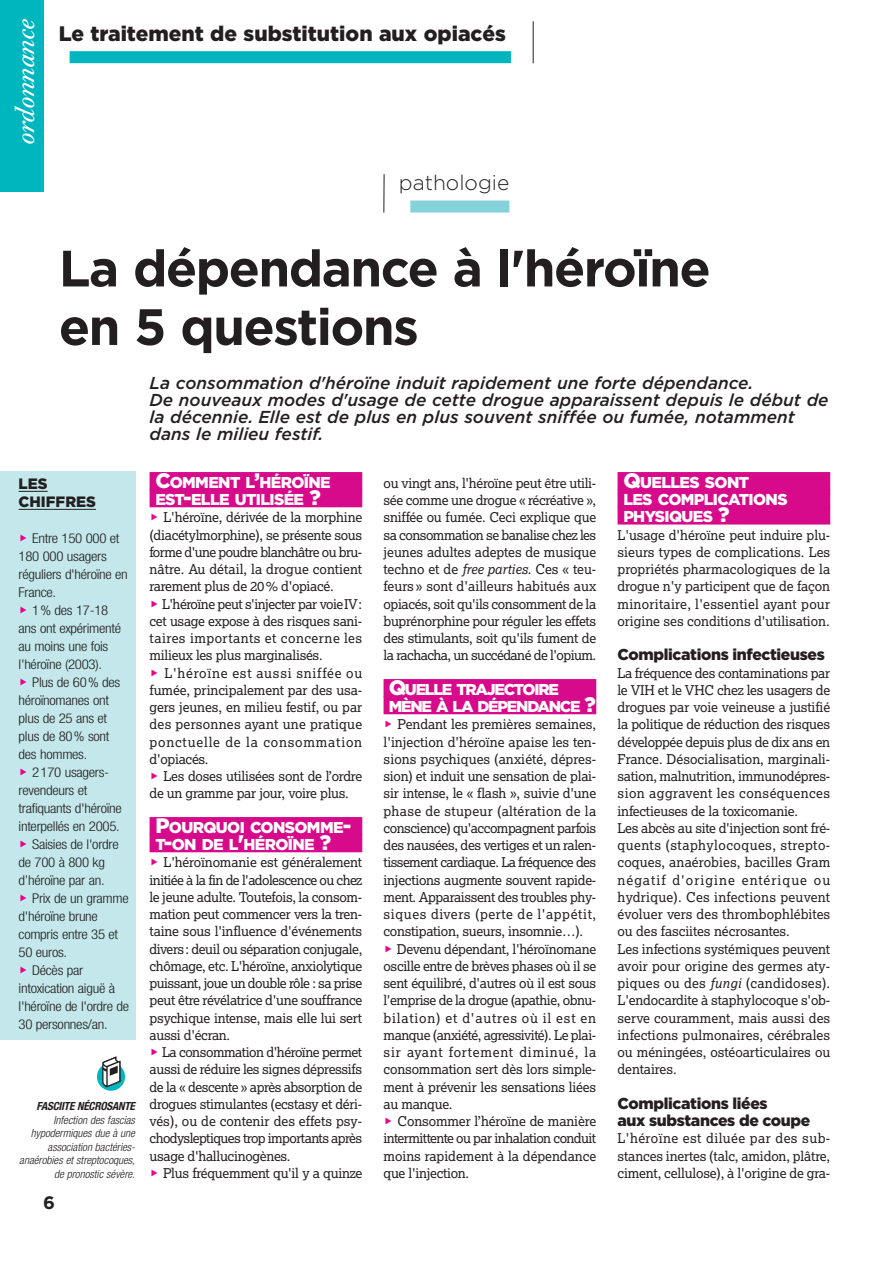
<style>
.page{position:relative;width:893px;height:1263px;background:#fff}
.page>*{position:absolute;margin:0;border:0;box-sizing:border-box;transform-origin:0 0}
.t1{font:700 51px/58.5px "Gotham";letter-spacing:-.03em;color:#231f20}
.t2{font:italic 27px "Bodoni Old Face BE";color:#fff}
.t3{font:900 21px "Gotham";color:#231f20}
.t4{font:300 21px "Gotham";color:#231f20}
.t5{font:700 18px "Gotham";color:#231f20}
.t6{font:italic 500 17.25px/17.2px "Gotham";color:#231f20}
.t7{font:900 15.75px/17.2px "Gotham";letter-spacing:-.04em;color:#fff}
.t8{font:900 15.75px/17.2px "Gotham";letter-spacing:-.02em;color:#231f20}
.t9{font:900 15.75px/17.2px "Gotham";letter-spacing:-.08em;color:#fff}
.t10{font:900 15px/18px "Gotham";color:#231f20}
.t11{font:13.5px/17.2px "Lexia Da Ma";letter-spacing:-.015em;color:#231f20;text-align:justify}
.t12{font:300 condensed 13.5px/18px "Helvetica Neue";letter-spacing:-.02em;color:#231f20;scale:1.1 1}
.t13{font:italic 300 condensed 11.25px/13.5px "Helvetica Neue";color:#231f20;text-align:right}
.t14{font:italic 700 condensed 11.25px "Helvetica Neue";letter-spacing:-.02em;color:#231f20}
.s1{color:#ec008c}
.s2{font-size:21px}
.s3{font-style:italic}
</style>
<div class="page">
<div style="left:149px;top:472px;width:213px;height:18px;background:#d80a8c"></div>
<div style="left:149px;top:489px;width:213px;height:18px;background:#d80a8c"></div>
<div style="left:149px;top:817px;width:213px;height:18px;background:#d80a8c"></div>
<div style="left:149px;top:834px;width:213px;height:18px;background:#d80a8c"></div>
<div style="left:0;top:471px;width:136px;height:569px;background:#c3e7ea"></div>
<svg style="left:19px;top:491px;width:29px;height:1px"></svg>
<hr style="left:19px;top:509px;width:77px;height:1px;background:#231f20">
<div style="left:0;top:0;width:43px;height:191px;background:#00b6be"></div>
<div style="left:410px;top:201px;width:99px;height:12px;background:#86d2da"></div>
<hr style="left:383px;top:174px;width:1px;height:39px;background:#231f20">
<div style="left:383px;top:679px;width:213px;height:18px;background:#d80a8c"></div>
<div style="left:383px;top:696px;width:213px;height:18px;background:#d80a8c"></div>
<div style="left:617px;top:472px;width:213px;height:18px;background:#d80a8c"></div>
<div style="left:617px;top:489px;width:213px;height:18px;background:#d80a8c"></div>
<div style="left:617px;top:507px;width:213px;height:18px;background:#d80a8c"></div>
<svg style="left:97px;top:1063px;width:28px;height:28px"></svg>
<svg style="left:102px;top:1056px;width:18px;height:31px"></svg>
<div style="left:70px;top:51px;width:441px;height:12px;background:#00b6be"></div>
<hr style="left:533px;top:21px;width:1px;height:42px;background:#231f20">
<h2 class="t2" style="left:14px;top:146px;width:128px;rotate:-90deg">ordonnance</h2>
<h3 class="t3" style="left:59px;top:26px;width:449px">Le traitement de substitution aux opiacés</h3>
<h3 class="t4" style="left:399px;top:175px;width:112px">pathologie</h3>
<h1 class="t1" style="left:59px;top:243px;width:653px">La dépendance à l'héroïne en 5 questions</h1>
<p class="t6" style="left:149px;top:375px;width:680px">La consommation d'héroïne induit rapidement une forte dépendance.<br>De nouveaux modes d'usage de cette drogue apparaissent depuis le début de la décennie. Elle est de plus en plus souvent sniffée ou fumée, notamment dans le milieu festif.</p>
<p class="t10" style="left:19px;top:476px;width:79px">LES<br>CHIFFRES</p>
<p class="t12" style="left:19px;top:531px;width:101px"><span class="s1">◆</span> Entre 150 000 et<br>180 000 usagers réguliers d'héroïne en<br>France.</p>
<p class="t12" style="left:19px;top:603px;width:95px"><span class="s1">◆</span> 1% des 17-18 ans ont expérimenté au moins une fois l'héroïne (2003).</p>
<p class="t12" style="left:19px;top:675px;width:94px"><span class="s1">◆</span> Plus de 60% des héroïnomanes ont plus de 25 ans et plus de 80% sont des hommes.</p>
<p class="t12" style="left:19px;top:765px;width:95px"><span class="s1">◆</span> 2170 usagers&shy;revendeurs et trafiquants d'héroïne interpellés en 2005.</p>
<p class="t12" style="left:19px;top:837px;width:92px"><span class="s1">◆</span> Saisies de l'ordre de 700 à 800 kg d’héroïne par an.</p>
<p class="t12" style="left:19px;top:891px;width:102px"><span class="s1">◆</span> Prix de un gramme d'héroïne brune compris entre 35 et<br>50 euros.</p>
<p class="t12" style="left:19px;top:963px;width:102px"><span class="s1">◆</span> Décès par intoxication aiguë à l'héroïne de l'ordre de<br>30 personnes/an.</p>
<p class="t14" style="left:37px;top:1102px;width:100px">FASCIITE NÉCROSANTE</p>
<p class="t13" style="left:19px;top:1114px;width:117px">Infection des fascias hypodermiques due à une association bactéries&shy;anaérobies et streptocoques, de pronostic sévère.</p>
<h3 class="t5" style="left:43px;top:1196px;width:13px">6</h3>
<p class="t7" style="left:155px;top:475px;width:177px"><span class="s2">C</span>OMMENT L<span class="s2">’</span>HÉROÏNE<br>EST<span class="s2">-</span>ELLE UTILISÉE <span class="s2">?</span></p>
<p class="t11" style="left:149px;top:510px;width:214px"><span class="s1">◆</span> L'héroïne, dérivée de la morphine (diacétylmorphine), se présente sous forme d'une poudre blanchâtre ou bru&shy;nâtre. Au détail, la drogue contient rarement plus de 20% d'opiacé.</p>
<p class="t11" style="left:149px;top:596px;width:214px"><span class="s1">◆</span> L'héroïne peut s'injecter par voieIV: cet usage expose à des risques sani&shy;taires importants et concerne les milieux les plus marginalisés.</p>
<p class="t11" style="left:149px;top:665px;width:214px"><span class="s1">◆</span> L'héroïne est aussi sniffée ou fumée, principalement par des usa&shy;gers jeunes, en milieu festif, ou par des personnes ayant une pratique ponctuelle de la consommation d'opiacés.</p>
<p class="t11" style="left:149px;top:769px;width:214px"><span class="s1">◆</span> Les doses utilisées sont de l’ordre de un gramme par jour, voire plus.</p>
<p class="t7" style="left:155px;top:820px;width:198px"><span class="s2">P</span>OURQUOI CONSOMME<span class="s2">-<br></span>T<span class="s2">-</span>ON DE L<span class="s2">'</span>HÉROÏNE <span class="s2">?</span></p>
<p class="t11" style="left:149px;top:855px;width:214px"><span class="s1">◆</span> L'héroïnomanie est généralement initiée à la fin de l'adolescence ou chez le jeune adulte. Toutefois, la consom&shy;mation peut commencer vers la tren&shy;taine sous l'influence d'événements divers: deuil ou séparation conjugale, chômage, etc. L'héroïne, anxiolytique puissant, joue un double rôle : sa prise peut être révélatrice d'une souffrance psychique intense, mais elle lui sert aussi d'écran.</p>
<p class="t11" style="left:149px;top:1045px;width:214px"><span class="s1">◆</span> La consommation d'héroïne permet aussi de réduire les signes dépressifs de la « descente » après absorption de drogues stimulantes (ecstasy et déri&shy;vés), ou de contenir des effets psy&shy;chodysleptiques trop importants après usage d'hallucinogènes.</p>
<p class="t11" style="left:149px;top:1165px;width:214px"><span class="s1">◆</span> Plus fréquemment qu'il y a quinze</p>
<p class="t11" style="left:383px;top:475px;width:214px">ou vingt ans, l'héroïne peut être utili&shy;sée comme une drogue « récréative », sniffée ou fumée. Ceci explique que sa consommation se banalise chez les jeunes adultes adeptes de musique techno et de <span class="s3">free parties</span>. Ces « teu&shy;feurs » sont d'ailleurs habitués aux opiacés, soit qu'ils consomment de la buprénorphine pour réguler les effets des stimulants, soit qu'ils fument de la rachacha, un succédané de l'opium.</p>
<p class="t9" style="left:389px;top:682px;width:209px"><span class="s2">Q</span>UELLE TRAJECTOIRE<br>MÈNE À LA DÉPENDANCE <span class="s2">?</span></p>
<p class="t11" style="left:383px;top:717px;width:214px"><span class="s1">◆</span> Pendant les premières semaines, l'injection d'héroïne apaise les ten&shy;sions psychiques (anxiété, dépres&shy;sion) et induit une sensation de plai&shy;sir intense, le « flash », suivie d'une phase de stupeur (altération de la conscience) qu'accompagnent parfois des nausées, des vertiges et un ralen&shy;tissement cardiaque. La fréquence des injections augmente souvent rapide&shy;ment. Apparaissent des troubles phy&shy;siques divers (perte de l'appétit, constipation, sueurs, insomnie…).</p>
<p class="t11" style="left:383px;top:941px;width:214px"><span class="s1">◆</span> Devenu dépendant, l'héroïnomane oscille entre de brèves phases où il se sent équilibré, d'autres où il est sous l'emprise de la drogue (apathie, obnu&shy;bilation) et d'autres où il est en manque (anxiété, agressivité). Le plai&shy;sir ayant fortement diminué, la consommation sert dès lors simple&shy;ment à prévenir les sensations liées au manque.</p>
<p class="t11" style="left:383px;top:1114px;width:214px"><span class="s1">◆</span> Consommer l’héroïne de manière intermittente ou par inhalation conduit moins rapidement à la dépendance que l'injection.</p>
<p class="t7" style="left:623px;top:475px;width:166px"><span class="s2">Q</span>UELLES SONT<br>LES COMPLICATIONS<br>PHYSIQUES <span class="s2">?</span></p>
<p class="t11" style="left:617px;top:527px;width:214px">L'usage d'héroïne peut induire plu&shy;sieurs types de complications. Les propriétés pharmacologiques de la drogue n'y participent que de façon minoritaire, l'essentiel ayant pour origine ses conditions d'utilisation.</p>
<p class="t8" style="left:617px;top:647px;width:209px">Complications infectieuses</p>
<p class="t11" style="left:617px;top:665px;width:214px;text-align:left">La fréquence des contaminations par le VIH et le VHC chez les usagers de drogues par voie veineuse a justifié la politique de réduction des risques développée depuis plus de dix ans en France. Désocialisation, marginali&shy;sation, malnutrition, immunodépres&shy;sion aggravent les conséquences infectieuses de la toxicomanie.<br>Les abcès au site d'injection sont fré&shy;quents (staphylocoques, strepto&shy;coques, anaérobies, bacilles Gram négatif d'origine entérique ou hydrique). Ces infections peuvent évoluer vers des thrombophlébites ou des fasciites nécrosantes.<br>Les infections systémiques peuvent avoir pour origine des germes aty&shy;piques ou des <span class="s3">fungi</span> (candidoses).<br>L'endocardite à staphylocoque s'ob&shy;serve couramment, mais aussi des infections pulmonaires, cérébrales ou méningées, ostéoarticulaires ou dentaires.</p>
<p class="t8" style="left:617px;top:1096px;width:194px">Complications liées<br>aux substances de coupe</p>
<p class="t11" style="left:617px;top:1131px;width:214px">L'héroïne est diluée par des sub&shy;stances inertes (talc, amidon, plâtre, ciment, cellulose), à l'origine de gra-</p>
</div>
